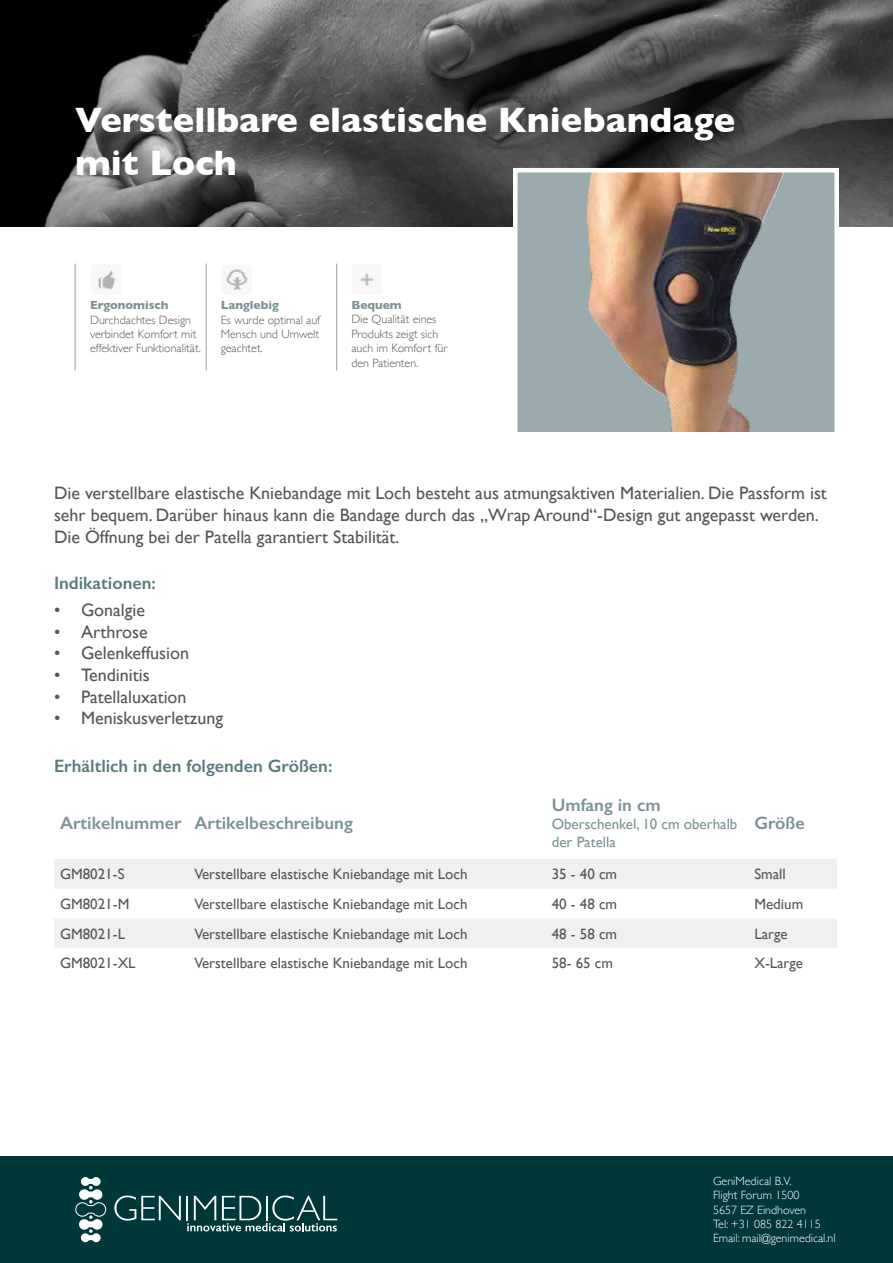
<style>
.page{position:relative;width:893px;height:1263px;background:#fff}
.page>*{position:absolute;margin:0;border:0;box-sizing:border-box;transform-origin:0 0}
.t1{font:700 36px/43.2px "Gill Sans";color:#fff}
.t2{font:18px/21.6px "Gill Sans";color:#575756}
.t3{font:600 18px "Gill Sans";color:#7b9294}
.t4{font:600 18px "Gill Sans";color:#597c7e}
.t5{font:15px "Gill Sans";color:#575756}
.t6{font:15px/18px "Gill Sans";color:#7b9294}
.t7{font:300 12px/14.4px "Gill Sans";color:#575756}
.t8{font:300 12px/14.4px "Gill Sans";color:#fff}
.t9{font:700 12px "Gill Sans";color:#7b9294}
</style>
<div class="page">
<div style="left:0;top:1156px;width:893px;height:107px;background:#00383a"></div>
<img style="left:0;top:0;width:893px;height:226px">
<svg style="left:75px;top:1177px;width:31px;height:65px"></svg>
<svg style="left:114px;top:1195px;width:67px;height:25px"></svg>
<hr style="left:186px;top:1196px;width:2px;height:24px;background:#fff">
<svg style="left:187px;top:1195px;width:150px;height:36px"></svg>
<svg style="left:54px;top:859px;width:783px;height:89px;fill:#eef0f1"></svg>
<div style="left:515px;top:170px;width:322px;height:264px;background:#9baaac"></div>
<img style="left:586px;top:173px;width:198px;height:258px">
<div style="left:513px;top:168px;width:326px;height:268px;border:4px solid #fff"></div>
<img style="left:98px;top:270px;width:18px;height:20px">
<img style="left:226px;top:269px;width:22px;height:22px">
<img style="left:360px;top:273px;width:14px;height:14px">
<hr style="left:75px;top:264px;width:1px;height:106px;background:#9d9d9c">
<hr style="left:206px;top:264px;width:1px;height:106px;background:#9d9d9c">
<hr style="left:336px;top:264px;width:1px;height:106px;background:#9d9d9c">
<h1 class="t1" style="left:75px;top:97px;width:662px">Verstellbare elastische Kniebandage mit Loch</h1>
<p class="t9" style="left:90px;top:295px;width:80px">Ergonomisch</p>
<p class="t7" style="left:90px;top:312px;width:112px">Durchdachtes Design verbindet Komfort mit effektiver Funktionalität.</p>
<p class="t9" style="left:221px;top:295px;width:60px">Langlebig</p>
<p class="t7" style="left:221px;top:312px;width:101px;text-align:justify">Es wurde optimal auf Mensch und Umwelt geachtet.</p>
<p class="t9" style="left:351px;top:295px;width:52px">Bequem</p>
<p class="t7" style="left:351px;top:312px;width:98px">Die Qualität eines<br>Produkts zeigt sich auch im Komfort für den Patienten.</p>
<p class="t2" style="left:54px;top:482px;width:774px">Die verstellbare elastische Kniebandage mit Loch besteht aus atmungsaktiven Materialien. Die Passform ist sehr bequem. Darüber hinaus kann die Bandage durch das „Wrap Around“-Design gut angepasst werden.<br>Die Öffnung bei der Patella garantiert Stabilität.</p>
<p class="t4" style="left:54px;top:572px;width:103px">Indikationen:</p>
<p class="t2" style="left:54px;top:599px;width:93px">• Gonalgie</p>
<p class="t2" style="left:54px;top:621px;width:95px">• Arthrose</p>
<p class="t2" style="left:54px;top:642px;width:137px">• Gelenkeffusion</p>
<p class="t2" style="left:54px;top:664px;width:97px">• Tendinitis</p>
<p class="t2" style="left:54px;top:685px;width:134px">• Patellaluxation</p>
<p class="t2" style="left:54px;top:707px;width:171px">• Meniskusverletzung</p>
<p class="t4" style="left:54px;top:755px;width:280px">Erhältlich in den folgenden Größen:</p>
<p class="t3" style="left:60px;top:812px;width:294px">Artikelnummer Artikelbeschreibung</p>
<p class="t3" style="left:552px;top:794px;width:110px">Umfang in cm</p>
<p class="t6" style="left:552px;top:815px;width:187px">Oberschenkel, 10 cm oberhalb der Patella</p>
<p class="t3" style="left:754px;top:812px;width:52px">Größe</p>
<p class="t5" style="left:60px;top:865px;width:66px">GM8021-S</p>
<p class="t5" style="left:195px;top:865px;width:274px">Verstellbare elastische Kniebandage mit Loch</p>
<p class="t5" style="left:552px;top:865px;width:67px">35 - 40 cm</p>
<p class="t5" style="left:754px;top:865px;width:33px">Small</p>
<p class="t5" style="left:60px;top:895px;width:71px">GM8021-M</p>
<p class="t5" style="left:195px;top:895px;width:274px">Verstellbare elastische Kniebandage mit Loch</p>
<p class="t5" style="left:552px;top:895px;width:67px">40 - 48 cm</p>
<p class="t5" style="left:754px;top:895px;width:50px">Medium</p>
<p class="t5" style="left:60px;top:925px;width:67px">GM8021-L</p>
<p class="t5" style="left:195px;top:925px;width:274px">Verstellbare elastische Kniebandage mit Loch</p>
<p class="t5" style="left:552px;top:925px;width:67px">48 - 58 cm</p>
<p class="t5" style="left:754px;top:925px;width:35px">Large</p>
<p class="t5" style="left:60px;top:954px;width:77px">GM8021-XL</p>
<p class="t5" style="left:195px;top:954px;width:274px">Verstellbare elastische Kniebandage mit Loch</p>
<p class="t5" style="left:552px;top:954px;width:63px">58- 65 cm</p>
<p class="t5" style="left:754px;top:954px;width:50px">X-Large</p>
<p class="t8" style="left:713px;top:1173px;width:124px">GeniMedical B.V.<br>Flight Forum 1500<br>5657 EZ Eindhoven<br>Tel: +31 085 822 4115<br>Email: mail@genimedical.nl</p>
</div>
